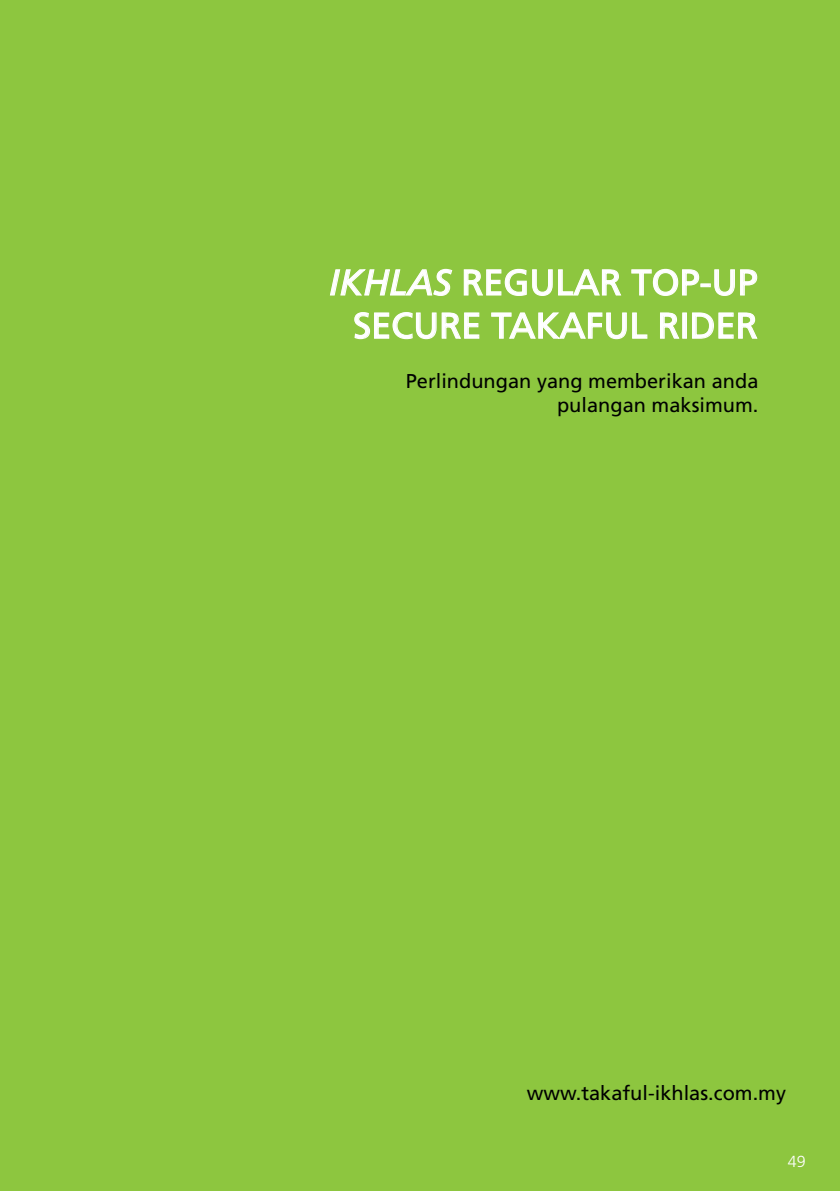
<style>
.page{position:relative;width:840px;height:1191px;background:#fff}
.page>*{position:absolute;margin:0;border:0;box-sizing:border-box;transform-origin:0 0}
.t1{font:36px/43.2px "Frutiger LT Std";color:#fff;text-align:right}
.t2{font:20px/24px "Frutiger LT Std";color:#000101;text-align:right}
.t3{font:20px "Frutiger LT Std";color:#000}
.t4{font:300 16px "Frutiger LT Std";color:#fff}
.s1{font-style:italic}
</style>
<div class="page">
<div style="left:0;top:0;width:839px;height:1191px;background:#8dc63f"></div>
<svg style="left:330px;top:268px;width:123px;height:28px"></svg>
<svg style="left:463px;top:268px;width:159px;height:28px"></svg>
<svg style="left:631px;top:268px;width:68px;height:28px"></svg>
<div style="left:700px;top:283px;width:10px;height:4px;border:1px solid #fff"></div>
<svg style="left:714px;top:269px;width:43px;height:27px"></svg>
<svg style="left:354px;top:312px;width:125px;height:28px"></svg>
<svg style="left:491px;top:312px;width:156px;height:28px"></svg>
<svg style="left:660px;top:312px;width:20px;height:27px"></svg>
<div style="left:681px;top:312px;width:5px;height:27px;border:1px solid #fff"></div>
<svg style="left:692px;top:312px;width:66px;height:27px"></svg>
<h1 class="t1" style="left:329px;top:261px;width:430px"><span class="s1">IKHLAS</span> REGULAR TOP-UP<br>SECURE TAKAFUL RIDER</h1>
<p class="t2" style="left:405px;top:369px;width:354px">Perlindungan yang memberikan anda pulangan maksimum.</p>
<p class="t3" style="left:526px;top:1081px;width:260px">www.takaful-ikhlas.com.my</p>
<p class="t4" style="left:787px;top:1152px;width:19px">49</p>
</div>
